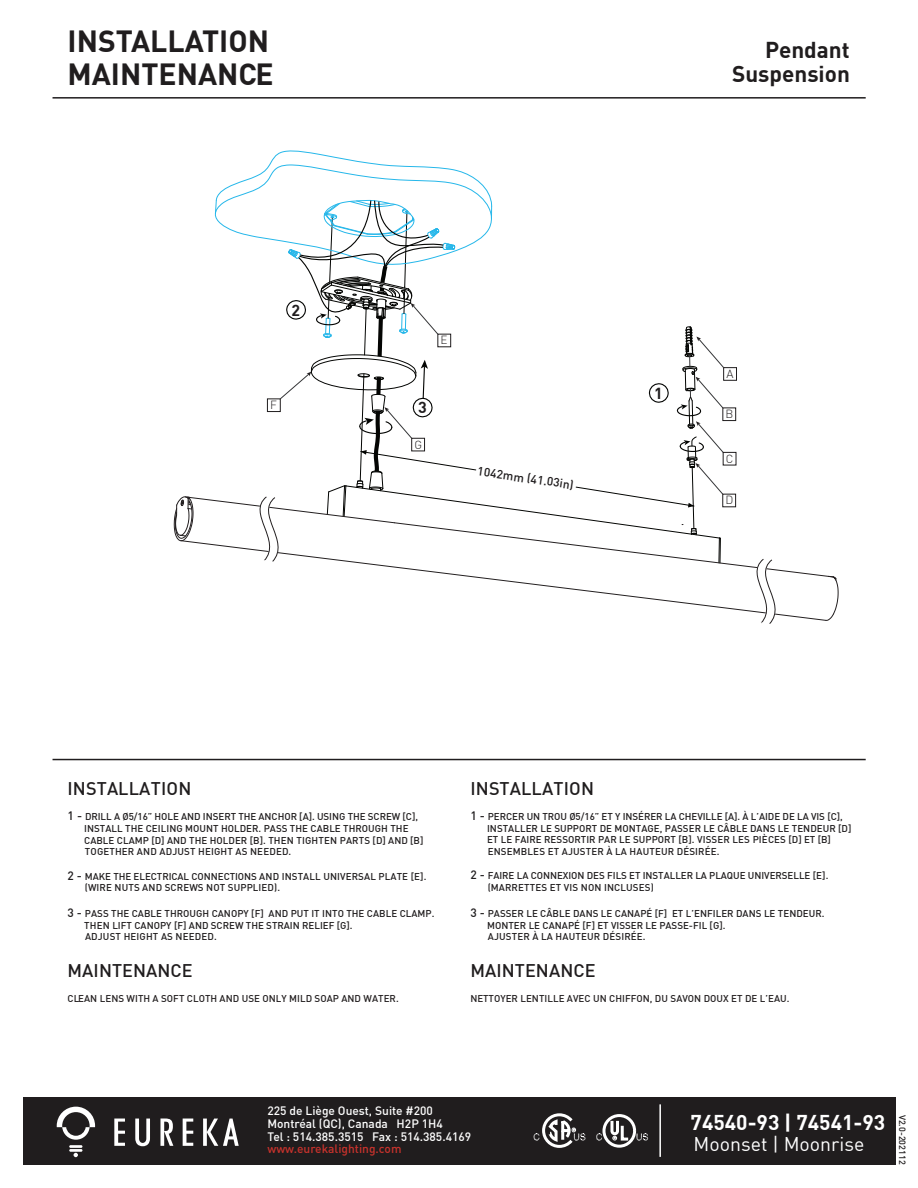
<style>
.page{position:relative;width:918px;height:1188px;background:#fff}
.page>*{position:absolute;margin:0;border:0;box-sizing:border-box;transform-origin:0 0}
.t1{font:700 30px/33px "DIN";color:#201d1e}
.t2{font:700 22.5px/24px "DIN";color:#201d1e;text-align:right}
.t3{font:700 21px "DIN";color:#fff}
.t4{font:19.5px "DIN";color:#fff}
.t5{font:500 18px "DIN";letter-spacing:.005em;color:#201d1e}
.t6{font:700 15.75px "DIN";color:#201d1e}
.t7{font:500 12px/12.8px "DIN";color:#fff}
.t8{font:500 12px "DIN";color:#c7322c}
.t9{font:500 12px "DIN";color:#201d1e}
.t10{font:300 11.55px "DIN";color:#201d1e}
.t11{font:500 9.75px/11.7px "DIN";letter-spacing:.005em;color:#201d1e}
.t12{font:500 9.75px "DIN";letter-spacing:.005em;color:#231f20}
.t13{font:500 9px "DIN";color:#201d1e}
.s1{font-size:12px}
</style>
<div class="page">
<div style="left:23px;top:1097px;width:872px;height:67px;background:#201d1e"></div>
<hr style="left:659px;top:1104px;width:2px;height:53px;background:#fff">
<svg style="left:602px;top:1114px;width:34px;height:34px"></svg>
<svg style="left:596px;top:1133px;width:6px;height:8px"></svg>
<svg style="left:637px;top:1133px;width:11px;height:8px"></svg>
<svg style="left:609px;top:1118px;width:22px;height:24px"></svg>
<svg style="left:534px;top:1113px;width:52px;height:35px"></svg>
<hr style="left:53px;top:97px;width:813px;height:2px;background:#201d1e">
<hr style="left:53px;top:759px;width:813px;height:1px;background:#201d1e">
<svg style="left:114px;top:1119px;width:11px;height:27px"></svg>
<svg style="left:183px;top:1119px;width:10px;height:27px"></svg>
<svg style="left:160px;top:1119px;width:13px;height:27px"></svg>
<svg style="left:135px;top:1119px;width:15px;height:27px"></svg>
<svg style="left:203px;top:1119px;width:36px;height:27px"></svg>
<svg style="left:57px;top:1107px;width:38px;height:50px"></svg>
<svg style="left:174px;top:150px;width:665px;height:474px"></svg>
<h1 class="t1" style="left:68px;top:23px;width:208px">INSTALLATION<br>MAINTENANCE</h1>
<h3 class="t6" style="left:291px;top:300px;width:10px">2</h3>
<p class="t10" style="left:270px;top:398px;width:8px">F</p>
<h2 class="t2" style="left:732px;top:37px;width:119px">Pendant<br>Suspension</h2>
<p class="t10" style="left:441px;top:333px;width:9px">E</p>
<h3 class="t6" style="left:418px;top:397px;width:10px">3</h3>
<p class="t10" style="left:415px;top:437px;width:9px">G</p>
<p class="t9" style="left:479px;top:464px;width:99px;rotate:8deg">1042mm (41.03in)</p>
<h3 class="t6" style="left:654px;top:383px;width:10px">1</h3>
<p class="t10" style="left:726px;top:367px;width:9px">A</p>
<p class="t10" style="left:726px;top:407px;width:9px">B</p>
<p class="t10" style="left:726px;top:451px;width:9px">C</p>
<p class="t10" style="left:726px;top:493px;width:9px">D</p>
<h3 class="t5" style="left:68px;top:777px;width:125px">INSTALLATION</h3>
<p class="t11" style="left:84px;top:810px;width:341px;text-indent:-17px"><span class="s1">1 -</span> DRILL A Ø5/16” HOLE AND INSERT THE ANCHOR [A]. USING THE SCREW [C], INSTALL THE CEILING MOUNT HOLDER. PASS THE CABLE THROUGH THE CABLE CLAMP [D] AND THE HOLDER [B]. THEN TIGHTEN PARTS [D] AND [B] TOGETHER AND ADJUST HEIGHT AS NEEDED.</p>
<h3 class="t5" style="left:470px;top:777px;width:125px">INSTALLATION</h3>
<p class="t11" style="left:487px;top:810px;width:366px;text-indent:-17px"><span class="s1">1 -</span> PERCER UN TROU Ø5/16” ET Y INSÉRER LA CHEVILLE [A]. À L’AIDE DE LA VIS [C], INSTALLER LE SUPPORT DE MONTAGE, PASSER LE CÂBLE DANS LE TENDEUR [D] ET LE FAIRE RESSORTIR PAR LE SUPPORT [B]. VISSER LES PIÈCES [D] ET [B] ENSEMBLES ET AJUSTER À LA HAUTEUR DÉSIRÉE.</p>
<p class="t11" style="left:85px;top:870px;width:343px;text-indent:-17px"><span class="s1">2 -</span> MAKE THE ELECTRICAL CONNECTIONS AND INSTALL UNIVERSAL PLATE [E]. (WIRE NUTS AND SCREWS NOT SUPPLIED).</p>
<p class="t11" style="left:488px;top:870px;width:342px;text-indent:-17px"><span class="s1">2 -</span> FAIRE LA CONNEXION DES FILS ET INSTALLER LA PLAQUE UNIVERSELLE [E]. (MARRETTES ET VIS NON INCLUSES)</p>
<p class="t11" style="left:84px;top:907px;width:352px;text-indent:-17px"><span class="s1">3 -</span> PASS THE CABLE THROUGH CANOPY [F] AND PUT IT INTO THE CABLE CLAMP.<br>THEN LIFT CANOPY [F] AND SCREW THE STRAIN RELIEF [G].<br>ADJUST HEIGHT AS NEEDED.</p>
<p class="t11" style="left:487px;top:907px;width:339px;text-indent:-17px"><span class="s1">3 -</span> PASSER LE CÂBLE DANS LE CANAPÉ [F] ET L’ENFILER DANS LE TENDEUR.<br>MONTER LE CANAPÉ [F] ET VISSER LE PASSE-FIL [G].<br>AJUSTER À LA HAUTEUR DÉSIRÉE.</p>
<h3 class="t5" style="left:68px;top:959px;width:127px">MAINTENANCE</h3>
<h3 class="t5" style="left:470px;top:959px;width:127px">MAINTENANCE</h3>
<p class="t12" style="left:68px;top:993px;width:333px">CLEAN LENS WITH A SOFT CLOTH AND USE ONLY MILD SOAP AND WATER.</p>
<p class="t12" style="left:470px;top:993px;width:321px">NETTOYER LENTILLE AVEC UN CHIFFON, DU SAVON DOUX ET DE L’EAU.</p>
<p class="t7" style="left:267px;top:1104px;width:205px">225 de Liège Ouest, Suite #200<br>Montréal (QC), Canada H2P 1H4<br>Tel : 514.385.3515 Fax : 514.385.4169</p>
<p class="t8" style="left:267px;top:1141px;width:136px">www.eurekalighting.com</p>
<h3 class="t4" style="left:694px;top:1132px;width:172px">Moonset | Moonrise</h3>
<h3 class="t3" style="left:691px;top:1108px;width:196px">74540-93 | 74541-93</h3>
<p class="t13" style="left:908px;top:1115px;width:51px;rotate:90deg">V2.0-202112</p>
</div>
